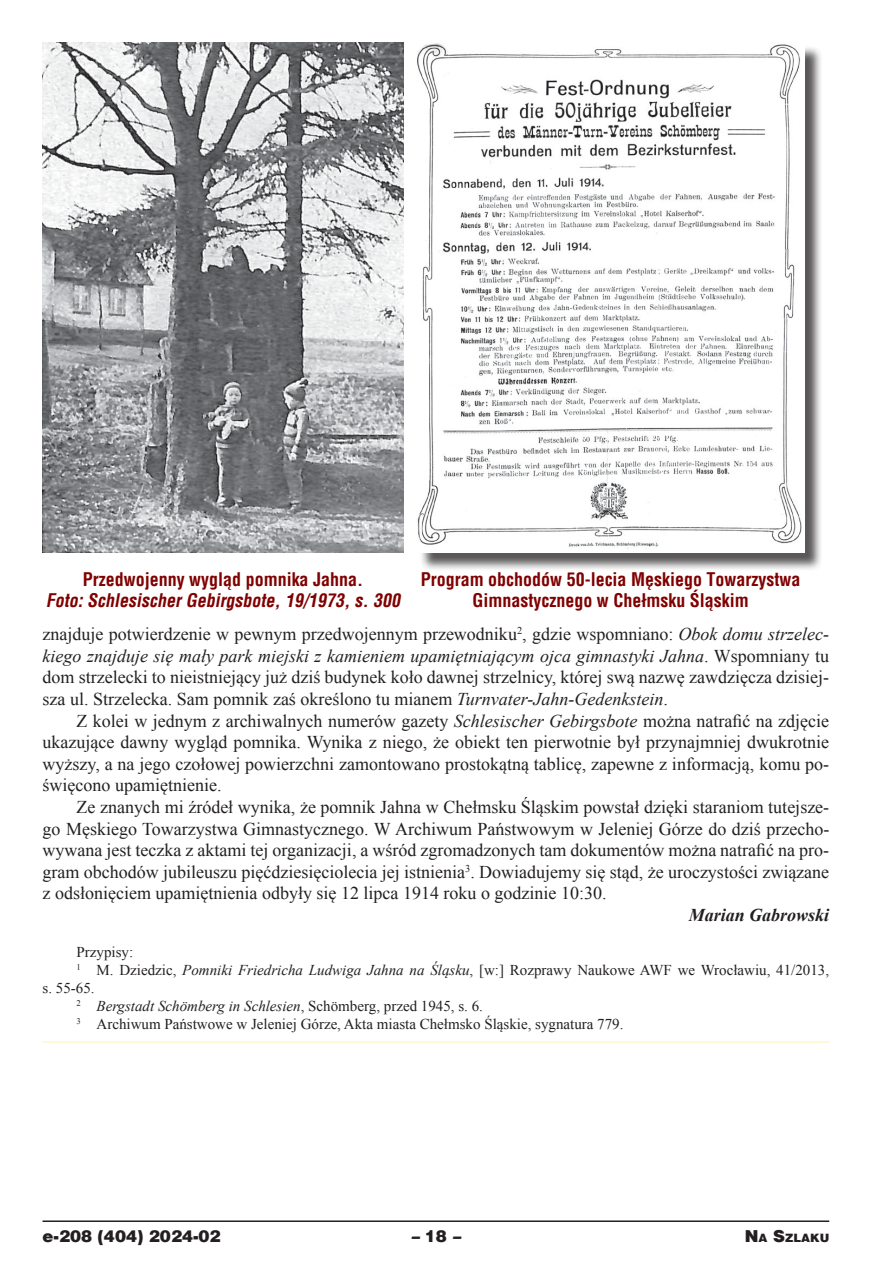
<style>
.page{position:relative;width:893px;height:1263px;background:#fff}
.page>*{position:absolute;margin:0;border:0;box-sizing:border-box;transform-origin:0 0}
.t1{font:18px/21.6px "Times New Roman";color:#231f20;text-align:justify}
.t2{font:700 18px/21px "Switzerland Condensed";color:#800000;text-align:center}
.t3{font:italic 700 18px "Switzerland Condensed";color:#800000}
.t4{font:italic 700 18px "Times New Roman";color:#231f20}
.t5{font:900 16.5px "Switzerland";color:#231f20}
.t6{font:italic 900 16.5px "Switzerland";color:#231f20}
.t7{font:15px "Times New Roman";color:#231f20}
.t8{font:italic 15px "Times New Roman";color:#231f20}
.t9{font:900 11.55px "Switzerland";color:#231f20}
.s1{font-style:italic}
.s2{font-style:normal}
.s3{font-size:16.5px}
</style>
<div class="page">
<hr style="left:43px;top:1220px;width:786px;height:2px;background:#231f20">
<img style="left:43px;top:43px;width:360px;height:510px">
<div style="left:419px;top:45px;width:404px;height:526px;background:#231f20;opacity:.75"></div>
<img style="left:417px;top:43px;width:387px;height:510px">
<div style="left:29px;top:1042px;width:808px;height:172px;background:#fff;border:2px solid #fff"></div>
<p class="t2" style="left:83px;top:569px;width:282px">Przedwojenny wygląd pomnika Jahna.</p>
<p class="t3" style="left:46px;top:590px;width:356px">Foto: Schlesischer Gebirgsbote, 19/1973, s. 300</p>
<p class="t2" style="left:421px;top:569px;width:381px">Program obchodów 50-lecia Męskiego Towarzystwa<br>Gimnastycznego w Chełmsku Śląskim</p>
<p class="t1" style="left:43px;top:623px;width:788px">znajduje potwierdzenie w pewnym przedwojennym przewodniku<sup>2</sup>, gdzie wspomniano: <span class="s1">Obok domu strzelec&shy;kiego znajduje się mały park miejski z kamieniem upamiętniającym ojca gimnastyki Jahna</span>. Wspomniany tu dom strzelecki to nieistniejący już dziś budynek koło dawnej strzelnicy, której swą nazwę zawdzięcza dzisiej&shy;sza ul. Strzelecka. Sam pomnik zaś określono tu mianem <span class="s1">Turnvater-Jahn-Gedenkstein</span>.</p>
<p class="t1" style="left:43px;top:709px;width:788px;text-indent:34px">Z kolei w jednym z archiwalnych numerów gazety <span class="s1">Schlesischer Gebirgsbote</span> można natrafić na zdjęcie ukazujące dawny wygląd pomnika. Wynika z niego, że obiekt ten pierwotnie był przynajmniej dwukrotnie wyższy, a na jego czołowej powierzchni zamontowano prostokątną tablicę, zapewne z informacją, komu po&shy;święcono upamiętnienie.</p>
<p class="t1" style="left:43px;top:796px;width:788px;text-indent:34px">Ze znanych mi źródeł wynika, że pomnik Jahna w Chełmsku Śląskim powstał dzięki staraniom tutejsze&shy;go Męskiego Towarzystwa Gimnastycznego. W Archiwum Państwowym w Jeleniej Górze do dziś przecho&shy;wywana jest teczka z aktami tej organizacji, a wśród zgromadzonych tam dokumentów można natrafić na pro&shy;gram obchodów jubileuszu pięćdziesięciolecia jej istnienia<sup>3</sup>. Dowiadujemy się stąd, że uroczystości związane z odsłonięciem upamiętnienia odbyły się 12 lipca 1914 roku o godzinie 10:30.</p>
<p class="t4" style="left:689px;top:902px;width:142px">Marian Gabrowski</p>
<p class="t7" style="left:77px;top:942px;width:58px">Przypisy:</p>
<p class="t7" style="left:77px;top:960px;width:754px"><sup>1</sup> M. Dziedzic, <span class="s1">Pomniki Friedricha Ludwiga Jahna na Śląsku</span>, [w:] Rozprawy Naukowe AWF we Wrocławiu, 41/2013,</p>
<p class="t7" style="left:43px;top:978px;width:51px">s. 55-65.</p>
<p class="t8" style="left:77px;top:995px;width:406px"><sup>2</sup> Bergstadt Schömberg in Schlesien<span class="s2">, Schömberg, przed 1945, s. 6.</span></p>
<p class="t7" style="left:77px;top:1014px;width:546px"><sup>3</sup> Archiwum Państwowe w Jeleniej Górze, Akta miasta Chełmsko Śląskie, sygnatura 779.</p>
<p class="t5" style="left:43px;top:1227px;width:180px">e-208 (404) 2024-02</p>
<p class="t6" style="left:411px;top:1227px;width:51px">– <span class="s2">18</span> –</p>
<p class="t9" style="left:745px;top:1231px;width:86px"><span class="s3">N</span>A <span class="s3">S</span>ZLAKU</p>
</div>
